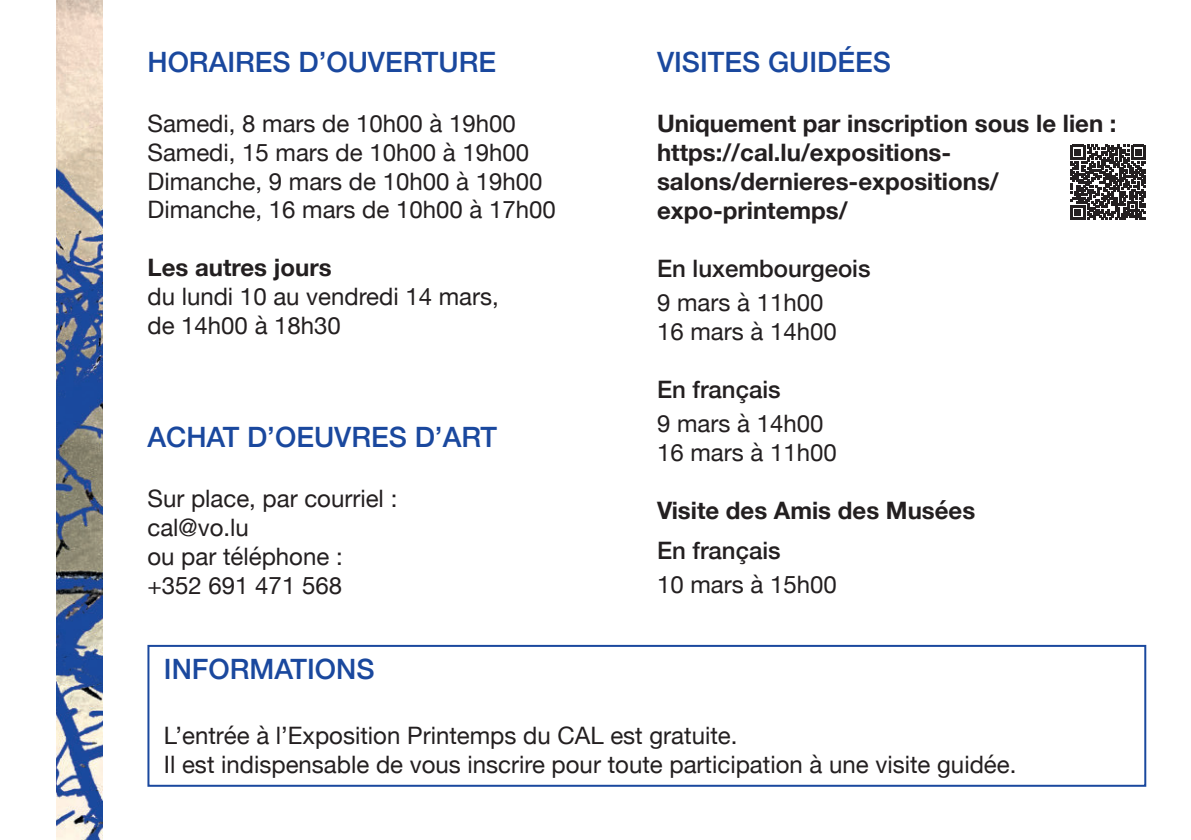
<style>
.page{position:relative;width:1191px;height:840px;background:#fff}
.page>*{position:absolute;margin:0;border:0;box-sizing:border-box;transform-origin:0 0}
.t1{font:500 28px "Helvetica Neue";color:#1a489e}
.t2{font:24px/28.8px "Helvetica Neue";color:#231f20}
.t3{font:700 24px/28.8px "Helvetica Neue";color:#231f20}
.t4{font:500 24px "Helvetica Neue";color:#231f20}
</style>
<div class="page">
<div style="left:147px;top:644px;width:999px;height:142px;border:2px solid #1a489e"></div>
<img style="left:57px;top:0;width:46px;height:839px">
<svg style="left:1071px;top:145px;width:74px;height:74px"></svg>
<p class="t1" style="left:147px;top:52px;width:350px">HORAIRES D’OUVERTURE</p>
<p class="t2" style="left:147px;top:111px;width:410px">Samedi, 8 mars de 10h00 à 19h00<br>Samedi, 15 mars de 10h00 à 19h00<br>Dimanche, 9 mars de 10h00 à 19h00<br>Dimanche, 16 mars de 10h00 à 17h00</p>
<p class="t3" style="left:147px;top:254px;width:186px">Les autres jours</p>
<p class="t2" style="left:147px;top:283px;width:353px">du lundi 10 au vendredi 14 mars, de 14h00 à 18h30</p>
<p class="t1" style="left:147px;top:426px;width:351px">ACHAT D’OEUVRES D’ART</p>
<p class="t2" style="left:147px;top:486px;width:251px">Sur place, par courriel : cal@vo.lu<br>ou par téléphone : +352 691 471 568</p>
<p class="t1" style="left:164px;top:658px;width:212px">INFORMATIONS</p>
<p class="t1" style="left:657px;top:52px;width:235px">VISITES GUIDÉES</p>
<p class="t3" style="left:657px;top:111px;width:461px">Uniquement par inscription sous le lien : https://cal.lu/expositions&shy;salons/dernieres-expositions/ expo-printemps/</p>
<p class="t4" style="left:657px;top:259px;width:215px">En luxembourgeois</p>
<p class="t2" style="left:657px;top:290px;width:181px">9 mars à 11h00<br>16 mars à 14h00</p>
<p class="t4" style="left:657px;top:380px;width:125px">En français</p>
<p class="t2" style="left:657px;top:411px;width:181px">9 mars à 14h00<br>16 mars à 11h00</p>
<p class="t3" style="left:657px;top:497px;width:320px">Visite des Amis des Musées</p>
<p class="t4" style="left:657px;top:541px;width:125px">En français</p>
<p class="t2" style="left:657px;top:571px;width:181px">10 mars à 15h00</p>
<p class="t2" style="left:164px;top:722px;width:854px">L’entrée à l’Exposition Printemps du CAL est gratuite.<br>Il est indispensable de vous inscrire pour toute participation à une visite guidée.</p>
</div>
